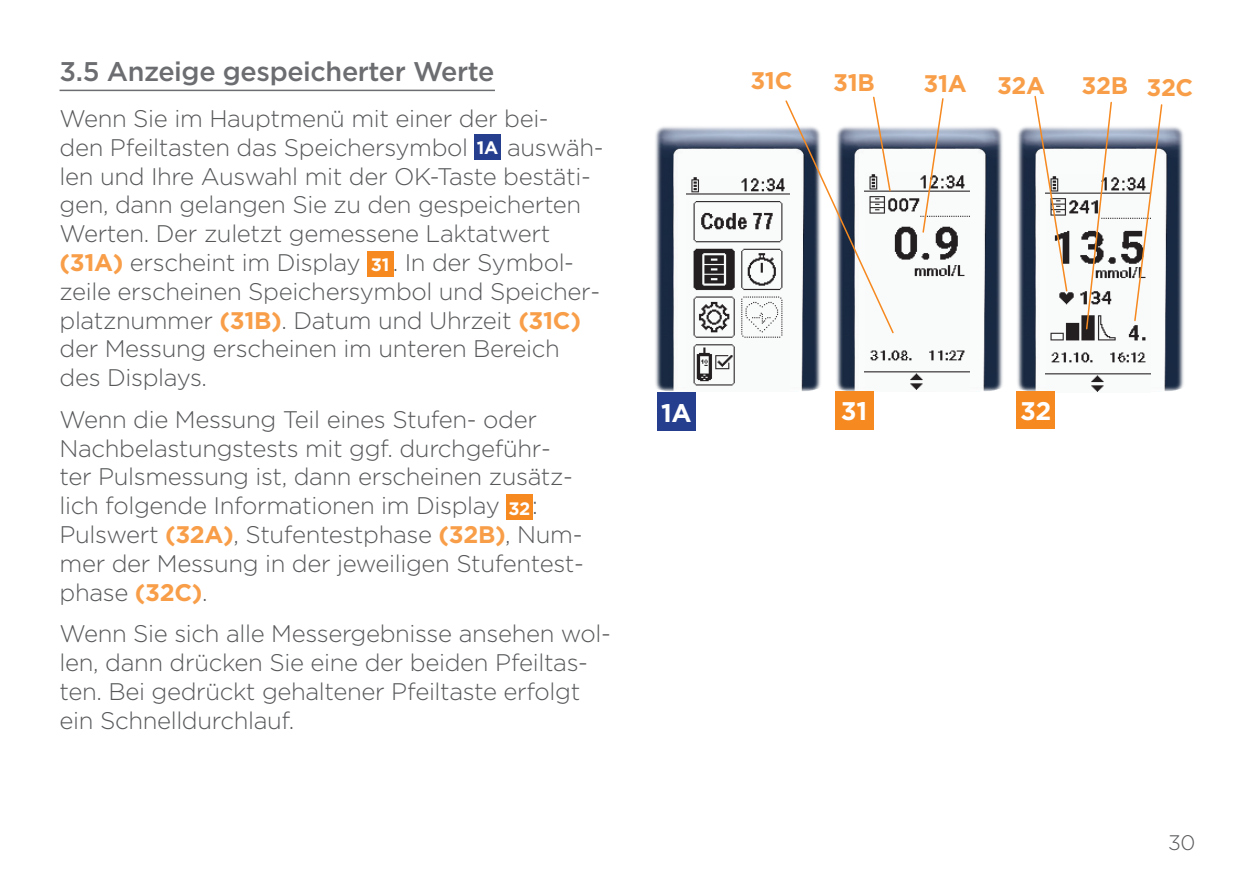
<style>
.page{position:relative;width:1259px;height:893px;background:#fff}
.page>*{position:absolute;margin:0;border:0;box-sizing:border-box;transform-origin:0 0}
.t1{font:500 27px "Gotham";letter-spacing:-.015em;color:#6c6d70}
.t2{font:700 25.5px "Gotham";color:#fff}
.t3{font:300 24px/28.8px "Gotham";letter-spacing:-.015em;color:#57585a}
.t4{font:700 24px "Gotham";letter-spacing:-.015em;color:#f89e49}
.t5{font:300 21px "Gotham";color:#57585a}
.s1{font-weight:700;font-size:18px;color:#fff}
.s2{font-weight:700;color:#f89e49}
</style>
<div class="page">
<hr style="left:60px;top:90px;width:435px;height:1px;background:#6c6d70">
<div style="left:475px;top:134px;width:26px;height:26px;background:#253f8e"></div>
<div style="left:367px;top:251px;width:26px;height:26px;background:#f6891f"></div>
<div style="left:506px;top:494px;width:26px;height:26px;background:#f6891f"></div>
<img style="left:655px;top:126px;width:166px;height:265px">
<img style="left:836px;top:126px;width:167px;height:265px">
<img style="left:1017px;top:126px;width:167px;height:265px">
<img style="left:686px;top:176px;width:104px;height:215px">
<img style="left:864px;top:172px;width:105px;height:219px">
<img style="left:1046px;top:175px;width:104px;height:217px">
<div style="left:657px;top:392px;width:39px;height:39px;background:#253f8e"></div>
<div style="left:834px;top:391px;width:39px;height:38px;background:#f6891f"></div>
<div style="left:1016px;top:391px;width:39px;height:38px;background:#f6891f"></div>
<svg style="left:784px;top:96px;width:111px;height:239px"></svg>
<svg style="left:921px;top:98px;width:23px;height:136px"></svg>
<svg style="left:1033px;top:95px;width:35px;height:198px"></svg>
<svg style="left:1085px;top:101px;width:28px;height:229px"></svg>
<svg style="left:1133px;top:104px;width:30px;height:218px"></svg>
<p class="t1" style="left:60px;top:54px;width:436px">3.5 Anzeige gespeicherter Werte</p>
<p class="t3" style="left:60px;top:103px;width:545px">Wenn Sie im Hauptmenü mit einer der bei-<br>den Pfeiltasten das Speichersymbol <span class="s1">1A</span> auswäh&shy;len und Ihre Auswahl mit der OK-Taste bestäti&shy;gen, dann gelangen Sie zu den gespeicherten Werten. Der zuletzt gemessene Laktatwert <span class="s2">(31A)</span> erscheint im Display <span class="s1">31</span> . In der Symbol&shy;zeile erscheinen Speichersymbol und Speicher&shy;platznummer <span class="s2">(31B)</span>. Datum und Uhrzeit <span class="s2">(31C) </span>der Messung erscheinen im unteren Bereich des Displays.</p>
<p class="t3" style="left:60px;top:404px;width:526px">Wenn die Messung Teil eines Stufen- oder Nachbelastungstests mit ggf. durchgeführ&shy;ter Pulsmessung ist, dann erscheinen zusätz&shy;lich folgende Informationen im Display <span class="s1">32</span>:<br>Pulswert <span class="s2">(32A)</span>, Stufentestphase <span class="s2">(32B)</span>, Num&shy;mer der Messung in der jeweiligen Stufentest&shy;phase <span class="s2">(32C)</span>.</p>
<p class="t3" style="left:60px;top:619px;width:553px">Wenn Sie sich alle Messergebnisse ansehen wol&shy;len, dann drücken Sie eine der beiden Pfeiltas&shy;ten. Bei gedrückt gehaltener Pfeiltaste erfolgt ein Schnelldurchlauf.</p>
<p class="t4" style="left:750px;top:65px;width:44px">31C</p>
<p class="t4" style="left:833px;top:67px;width:43px">31B</p>
<p class="t4" style="left:923px;top:67px;width:45px">31A</p>
<p class="t4" style="left:997px;top:69px;width:50px">32A</p>
<p class="t4" style="left:1081px;top:70px;width:113px">32B 32C</p>
<p class="t2" style="left:661px;top:396px;width:32px">1A</p>
<p class="t2" style="left:841px;top:394px;width:28px">31</p>
<p class="t2" style="left:1020px;top:394px;width:33px">32</p>
<p class="t5" style="left:1168px;top:830px;width:29px">30</p>
</div>
